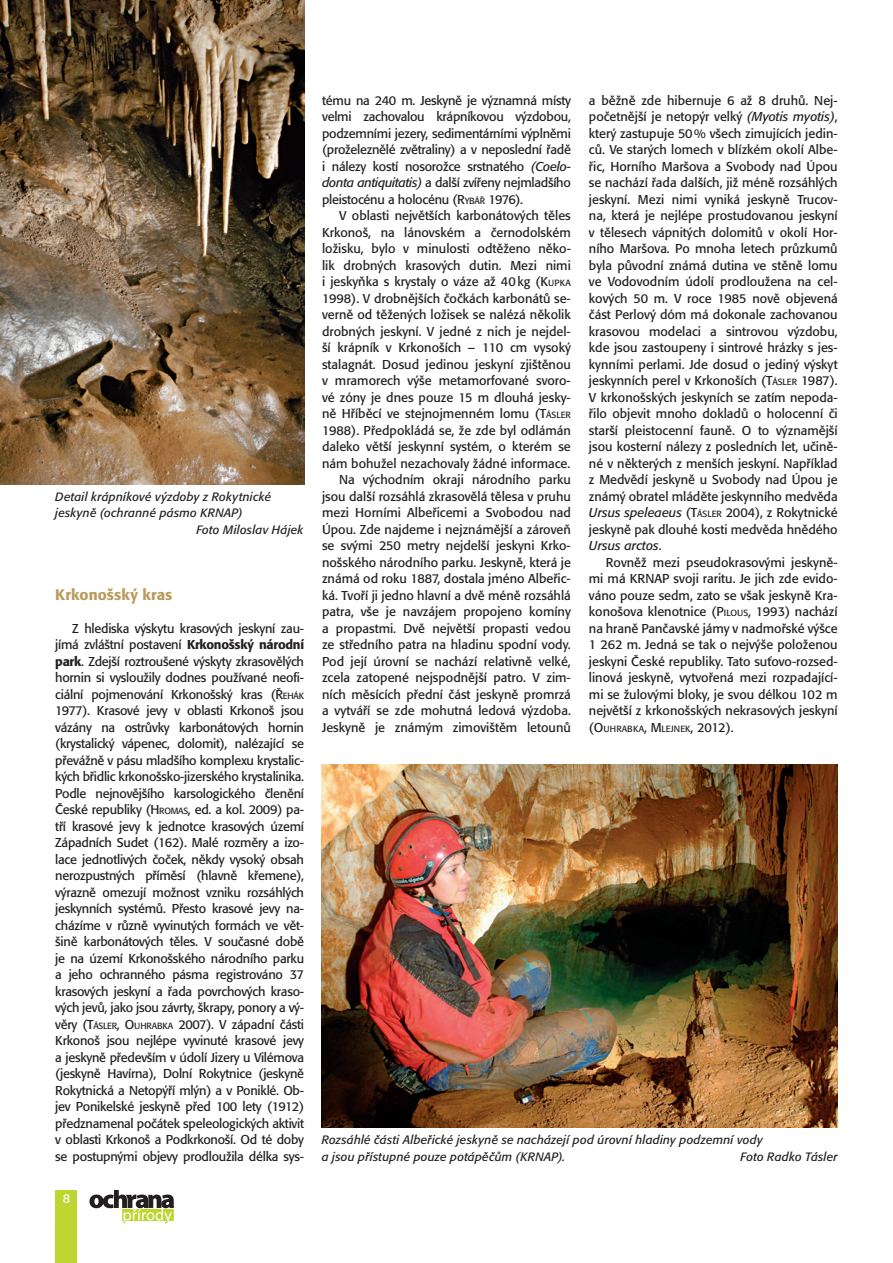
<style>
.page{position:relative;width:893px;height:1263px;background:#fff}
.page>*{position:absolute;margin:0;border:0;box-sizing:border-box;transform-origin:0 0}
.t1{font:500 15px "Formata CE";letter-spacing:.01em;color:#b89c5b}
.t2{font:12.75px/16.5px "Formata CE";color:#231f20;text-align:justify}
.t3{font:12.75px "Formata CE";color:#fff}
.t4{font:italic 12px/16.5px "Formata CE";letter-spacing:.015em;color:#231f20}
.t5{font:8.85px "Formata CE";letter-spacing:.02em;color:#231f20}
.s1{font-weight:500}
.s2{font-style:inherit}
.s3{font-size:8.85px}
.s4{font-style:italic}
.s5{font-size:12.75px}
</style>
<div class="page">
<div style="left:55px;top:1191px;width:22px;height:72px;background:#bed630"></div>
<svg style="left:89px;top:1191px;width:85px;height:33px"></svg>
<img style="left:322px;top:765px;width:516px;height:363px">
<img style="left:0;top:0;width:305px;height:484px">
<p class="t4" style="left:55px;top:489px;width:217px">Detail krápníkové výzdoby z Rokytnické</p>
<p class="t4" style="left:55px;top:505px;width:189px">jeskyně (ochranné pásmo KRNAP)</p>
<p class="t4" style="left:196px;top:522px;width:109px">Foto Miloslav Hájek</p>
<p class="t1" style="left:55px;top:586px;width:119px">Krkonošský kras</p>
<p class="t2" style="left:55px;top:620px;width:250px;text-indent:17px">Z hlediska výskytu krasových jeskyní zau&shy;jímá zvláštní postavení <span class="s1">Krkonošský národní park</span>. Zdejší roztroušené výskyty zkrasovělých hornin si vysloužily dodnes používané neofi&shy;ciální pojmenování Krkonošský kras (<span class="s2">Ř</span><span class="s3">EHÁK </span>1977). Krasové jevy v oblasti Krkonoš jsou vázány na ostrůvky karbonátových hornin (krystalický vápenec, dolomit), nalézající se převážně v pásu mladšího komplexu krystalic&shy;kých břidlic krkonošsko-jizerského krystalinika.<br>Podle nejnovějšího karsologického členění České republiky <span class="s2">(H</span> <span class="s3">ROMAS</span>, ed. a kol. 2009<span class="s2">)</span> pa&shy;tří krasové jevy k jednotce krasových území Západních Sudet (162). Malé rozměry a izo&shy;lace jednotlivých čoček, někdy vysoký obsah nerozpustných příměsí (hlavně křemene), výrazně omezují možnost vzniku rozsáhlých jeskynních systémů. Přesto krasové jevy na&shy;cházíme v různě vyvinutých formách ve vět&shy;šině karbonátových těles. V současné době je na území Krkonošského národního parku a jeho ochranného pásma registrováno 37 krasových jeskyní a řada povrchových kraso&shy;vých jevů, jako jsou závrty, škrapy, ponory a vý&shy;věry (<span class="s2">T</span><span class="s3">ÁSLER</span><span class="s2">, O</span><span class="s3">UHRABKA</span> 2007). V západní části Krkonoš jsou nejlépe vyvinuté krasové jevy a jeskyně především v údolí Jizery u Vilémova (jeskyně Havírna), Dolní Rokytnice (jeskyně Rokytnická a Netopýří mlýn) a v Poniklé. Ob&shy;jev Ponikelské jeskyně před 100 lety (1912) předznamenal počátek speleologických aktivit v oblasti Krkonoš a Podkrkonoší. Od té doby se postupnými objevy prodloužila délka sys-</p>
<p class="t3" style="left:63px;top:1191px;width:9px">8</p>
<p class="t2" style="left:322px;top:92px;width:250px">tému na 240 m. Jeskyně je významná místy velmi zachovalou krápníkovou výzdobou, podzemními jezery, sedimentárními výplněmi (proželeznělé zvětraliny) a v neposlední řadě i nálezy kostí nosorožce srstnatého <span class="s4">(Coelo&shy;donta antiquitatis)</span> a další zvířeny nejmladšího pleistocénu a holocénu (<span class="s2">R</span><span class="s3">YBÁŘ</span> 1976).</p>
<p class="t2" style="left:322px;top:208px;width:250px;text-align:right">V oblasti největších karbonátových těles Krkonoš, na lánovském a černodolském ložisku, bylo v minulosti odtěženo něko&shy;lik drobných krasových dutin. Mezi nimi i jeskyňka s krystaly o váze až 40kg (<span class="s2">K</span><span class="s3">UPKA </span>1998). V drobnějších čočkách karbonátů se&shy;verně od těžených ložisek se nalézá několik drobných jeskyní. V jedné z nich je nejdel&shy;ší krápník v Krkonoších – 110 cm vysoký stalagnát. Dosud jedinou jeskyní zjištěnou v mramorech výše metamorfované svoro&shy;vé zóny je dnes pouze 15 m dlouhá jesky&shy;ně Hříběcí ve stejnojmenném lomu (<span class="s2">T</span><span class="s3">ÁSLER </span>1988). Předpokládá se, že zde byl odlámán daleko větší jeskynní systém, o kterém se nám bohužel nezachovaly žádné informace.<br>Na východním okraji národního parku jsou další rozsáhlá zkrasovělá tělesa v pruhu mezi Horními Albeřicemi a Svobodou nad Úpou. Zde najdeme i nejznámější a zároveň se svými 250 metry nejdelší jeskyni Krko&shy;nošského národního parku. Jeskyně, která je známá od roku 1887, dostala jméno Albeřic&shy;ká. Tvoří ji jedno hlavní a dvě méně rozsáhlá patra, vše je navzájem propojeno komíny a propastmi. Dvě největší propasti vedou ze středního patra na hladinu spodní vody.<br>Pod její úrovní se nachází relativně velké, zcela zatopené nejspodnější patro. V zim&shy;ních měsících přední část jeskyně promrzá a vytváří se zde mohutná ledová výzdoba.<br>Jeskyně je známým zimovištěm letounů</p>
<p class="t2" style="left:589px;top:92px;width:250px">a běžně zde hibernuje 6 až 8 druhů. Nej&shy;početnější je netopýr velký <span class="s4">(Myotis myotis)</span>, který zastupuje 50% všech zimujících jedin&shy;ců. Ve starých lomech v blízkém okolí Albe&shy;řic, Horního Maršova a Svobody nad Úpou se nachází řada dalších, již méně rozsáhlých jeskyní. Mezi nimi vyniká jeskyně Trucov&shy;na, která je nejlépe prostudovanou jeskyní v tělesech vápnitých dolomitů v okolí Hor&shy;ního Maršova. Po mnoha letech průzkumů byla původní známá dutina ve stěně lomu ve Vodovodním údolí prodloužena na cel&shy;kových 50 m. V roce 1985 nově objevená část Perlový dóm má dokonale zachovanou krasovou modelaci a sintrovou výzdobu, kde jsou zastoupeny i sintrové hrázky s jes&shy;kynními perlami. Jde dosud o jediný výskyt jeskynních perel v Krkonoších (<span class="s2">T</span><span class="s3">ÁSLER</span> 1987).<br>V krkonošských jeskyních se zatím nepoda&shy;řilo objevit mnoho dokladů o holocenní či starší pleistocenní fauně. O to významější jsou kosterní nálezy z posledních let, učině&shy;né v některých z menších jeskyní. Například z Medvědí jeskyně u Svobody nad Úpou je známý obratel mláděte jeskynního medvěda <span class="s4">Ursus speleaeus</span> (<span class="s2">T</span><span class="s3">ÁSLER</span> 2004), z Rokytnické jeskyně pak dlouhé kosti medvěda hnědého <span class="s4">Ursus arctos</span>.</p>
<p class="t2" style="left:589px;top:554px;width:250px;text-indent:17px">Rovněž mezi pseudokrasovými jeskyně&shy;mi má KRNAP svoji raritu. Je jich zde evido&shy;váno pouze sedm, zato se však jeskyně Kra&shy;konošova klenotnice (<span class="s2">P</span><span class="s3">ILOUS</span>, 1993) nachází na hraně Pančavské jámy v nadmořské výšce 1 262 m. Jedná se tak o nejvýše položenou jeskyni České republiky. Tato suťovo-rozsed&shy;linová jeskyně, vytvořená mezi rozpadající&shy;mi se žulovými bloky, je svou délkou 102 m největší z krkonošských nekrasových jeskyní</p>
<p class="t5" style="left:589px;top:724px;width:146px"><span class="s5">(</span><span class="s5">O</span>UHRABKA<span class="s5">, M</span> LEJNEK<span class="s5">, 2012).</span></p>
<p class="t4" style="left:322px;top:1132px;width:443px">Rozsáhlé části Albeřické jeskyně se nacházejí pod úrovní hladiny podzemní vody a jsou přístupné pouze potápěčům (KRNAP).</p>
<p class="t4" style="left:740px;top:1149px;width:99px">Foto Radko Tásler</p>
</div>
